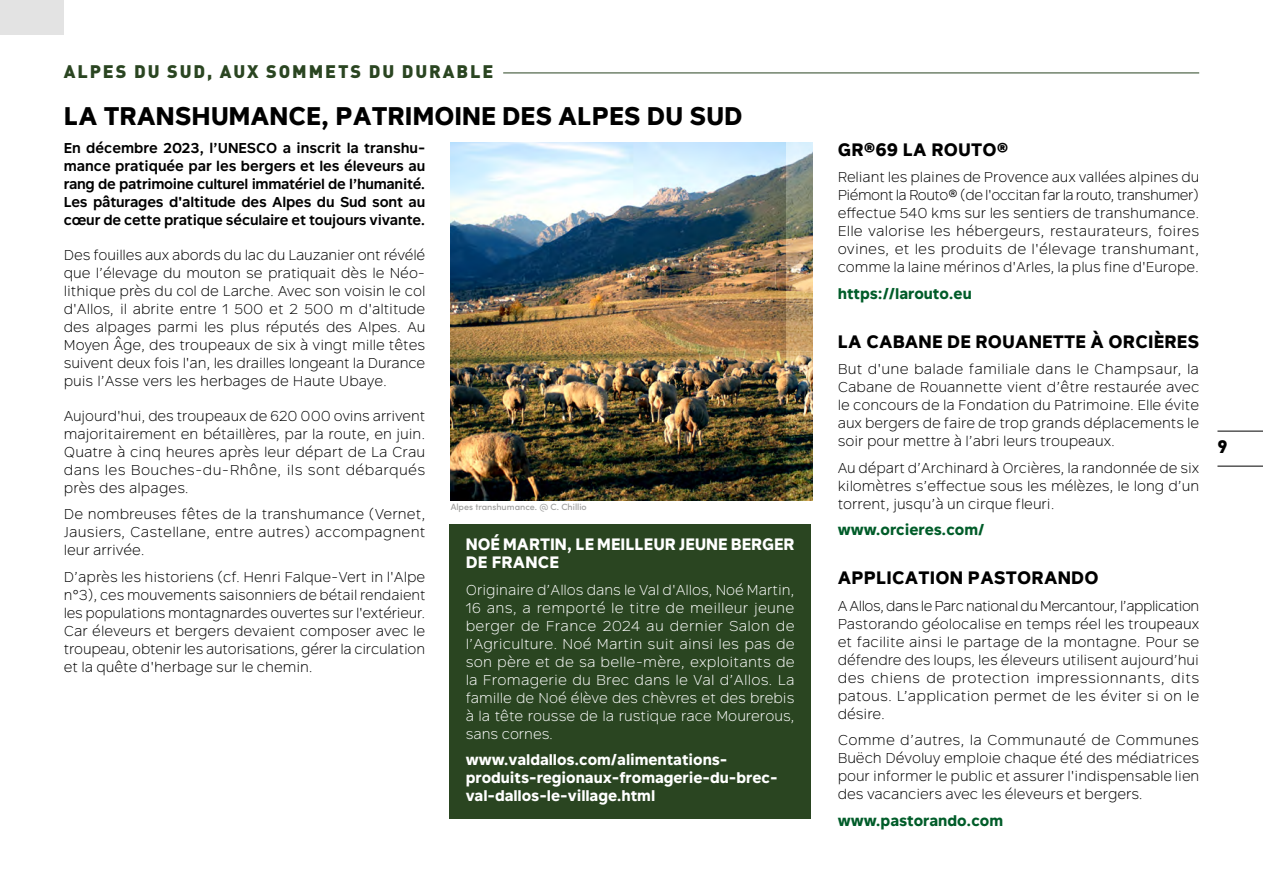
<style>
.page{position:relative;width:1263px;height:893px;background:#fff}
.page>*{position:absolute;margin:0;border:0;box-sizing:border-box;transform-origin:0 0}
.t1{font:700 25.5px "Rutan";color:#000}
.t2{font:700 18px "Rutan";letter-spacing:.01em;color:#000}
.t3{font:900 18px "DINOT";letter-spacing:.105em;color:#2a4521}
.t4{font:900 18px "DINOT";color:#000}
.t5{font:700 16.5px/18px "Rutan";color:#fff}
.t6{font:700 15px/18px "Rutan";color:#fff}
.t7{font:700 15px "Rutan";color:#005c29}
.t8{font:300 14.25px/18px "Rutan";color:#000;text-align:justify}
.t9{font:300 14.25px/18px "Rutan";color:#fff;text-align:justify}
.t10{font:600 14.25px/18px "Rutan";letter-spacing:-.01em;color:#000;text-align:justify}
.t11{font:500 9px "Sofia Pro";color:#9d9d9c}
</style>
<div class="page">
<hr style="left:503px;top:73px;width:696px;height:1px;background:#2a4521">
<div style="left:449px;top:525px;width:362px;height:294px;background:#2a4521"></div>
<img style="left:451px;top:143px;width:336px;height:357px">
<img style="left:787px;top:143px;width:25px;height:357px">
<hr style="left:1217px;top:466px;width:46px;height:1px;background:#000">
<hr style="left:1217px;top:431px;width:46px;height:1px;background:#000">
<div style="left:0;top:0;width:64px;height:34px;background:#e3e3e3"></div>
<p class="t3" style="left:64px;top:57px;width:431px">ALPES DU SUD, AUX SOMMETS DU DURABLE</p>
<h1 class="t1" style="left:64px;top:95px;width:680px">LA TRANSHUMANCE, PATRIMOINE DES ALPES DU SUD</h1>
<p class="t10" style="left:64px;top:138px;width:363px">En décembre 2023, l’UNESCO a inscrit la transhu&shy;mance pratiquée par les bergers et les éleveurs au rang de patrimoine culturel immatériel de l’humanité.<br>Les pâturages d'altitude des Alpes du Sud sont au cœur de cette pratique séculaire et toujours vivante.</p>
<p class="t8" style="left:64px;top:245px;width:363px">Des fouilles aux abords du lac du Lauzanier ont révélé que l’élevage du mouton se pratiquait dès le Néo&shy;lithique près du col de Larche. Avec son voisin le col d'Allos, il abrite entre 1 500 et 2 500 m d'altitude des alpages parmi les plus réputés des Alpes. Au Moyen Âge, des troupeaux de six à vingt mille têtes suivent deux fois l'an, les drailles longeant la Durance puis l’Asse vers les herbages de Haute Ubaye.</p>
<p class="t8" style="left:64px;top:406px;width:363px">Aujourd'hui, des troupeaux de 620 000 ovins arrivent majoritairement en bétaillères, par la route, en juin.<br>Quatre à cinq heures après leur départ de La Crau dans les Bouches-du-Rhône, ils sont débarqués près des alpages.</p>
<p class="t8" style="left:64px;top:504px;width:363px">De nombreuses fêtes de la transhumance (Vernet, Jausiers, Castellane, entre autres) accompagnent leur arrivée.</p>
<p class="t8" style="left:64px;top:567px;width:363px">D’après les historiens (cf. Henri Falque-Vert in l'Alpe n°3), ces mouvements saisonniers de bétail rendaient les populations montagnardes ouvertes sur l'extérieur.<br>Car éleveurs et bergers devaient composer avec le troupeau, obtenir les autorisations, gérer la circulation et la quête d'herbage sur le chemin.</p>
<p class="t11" style="left:451px;top:500px;width:138px">Alpes transhumance. @ C. Chillio</p>
<p class="t5" style="left:466px;top:535px;width:330px">NOÉ MARTIN, LE MEILLEUR JEUNE BERGER<br>DE FRANCE</p>
<p class="t9" style="left:466px;top:580px;width:331px">Originaire d’Allos dans le Val d'Allos, Noé Martin, 16 ans, a remporté le titre de meilleur jeune berger de France 2024 au dernier Salon de l’Agriculture. Noé Martin suit ainsi les pas de son père et de sa belle-mère, exploitants de la Fromagerie du Brec dans le Val d’Allos. La famille de Noé élève des chèvres et des brebis à la tête rousse de la rustique race Mourerous, sans cornes.</p>
<p class="t6" style="left:466px;top:750px;width:313px">www.valdallos.com/alimentations&shy;produits-regionaux-fromagerie-du-brec&shy;val-dallos-le-village.html</p>
<p class="t2" style="left:838px;top:134px;width:172px">GR®69 LA ROUTO®</p>
<p class="t8" style="left:838px;top:167px;width:363px">Reliant les plaines de Provence aux vallées alpines du Piémont la Routo® (de l'occitan far la routo, transhumer) effectue 540 kms sur les sentiers de transhumance.<br>Elle valorise les hébergeurs, restaurateurs, foires ovines, et les produits de l'élevage transhumant, comme la laine mérinos d'Arles, la plus fine d'Europe.</p>
<p class="t7" style="left:838px;top:281px;width:135px">https://larouto.eu</p>
<p class="t2" style="left:838px;top:326px;width:363px">LA CABANE DE ROUANETTE À ORCIÈRES</p>
<p class="t8" style="left:838px;top:359px;width:363px">But d'une balade familiale dans le Champsaur, la Cabane de Rouannette vient d’être restaurée avec le concours de la Fondation du Patrimoine. Elle évite aux bergers de faire de trop grands déplacements le soir pour mettre à l’abri leurs troupeaux.</p>
<p class="t8" style="left:838px;top:458px;width:363px">Au départ d’Archinard à Orcières, la randonnée de six kilomètres s’effectue sous les mélèzes, le long d’un torrent, jusqu’à un cirque fleuri.</p>
<p class="t7" style="left:838px;top:517px;width:148px">www.orcieres.com/</p>
<p class="t2" style="left:838px;top:563px;width:262px">APPLICATION PASTORANDO</p>
<p class="t8" style="left:838px;top:596px;width:363px">A Allos, dans le Parc national du Mercantour, l’application Pastorando géolocalise en temps réel les troupeaux et facilite ainsi le partage de la montagne. Pour se défendre des loups, les éleveurs utilisent aujourd’hui des chiens de protection impressionnants, dits patous. L’application permet de les éviter si on le désire.</p>
<p class="t8" style="left:838px;top:730px;width:363px">Comme d’autres, la Communauté de Communes Buëch Dévoluy emploie chaque été des médiatrices pour informer le public et assurer l'indispensable lien des vacanciers avec les éleveurs et bergers.</p>
<p class="t7" style="left:838px;top:808px;width:167px">www.pastorando.com</p>
<p class="t4" style="left:1217px;top:432px;width:12px">9</p>
</div>
